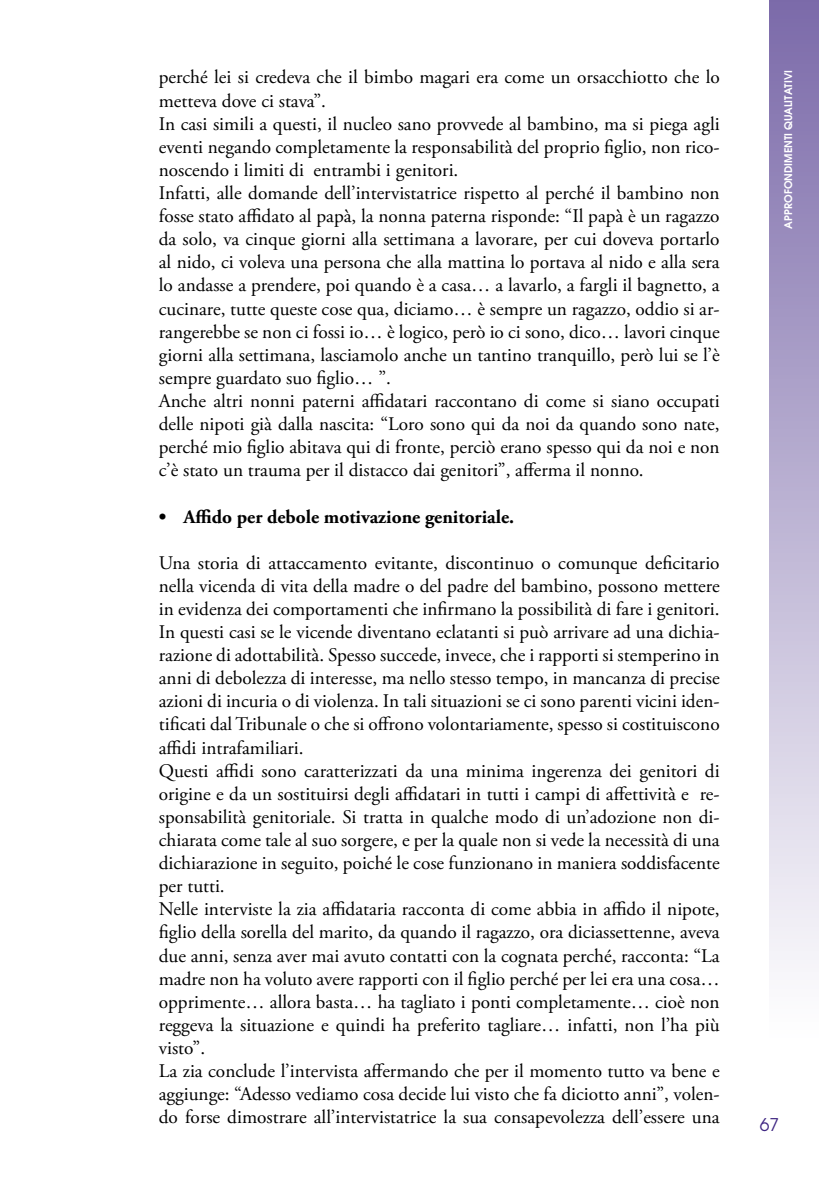
<style>
.page{position:relative;width:819px;height:1191px;background:#fff}
.page>*{position:absolute;margin:0;border:0;box-sizing:border-box;transform-origin:0 0}
.t1{font:19.25px/23.1px "Adobe Garamond Pro";color:#000}
.t2{font:700 19.25px "Adobe Garamond Pro";color:#000}
.t3{font:17.5px "Avant Garde";color:#3f2682}
.t4{font:600 10.5px "Avant Garde";color:#fff}
</style>
<div class="page">
<div style="left:769px;top:0;width:50px;height:1042px;background:linear-gradient(to bottom,#7b6aa9,#fff)"></div>
<p class="t1" style="left:159px;top:66px;width:562px">perché lei si credeva che il bimbo magari era come un orsacchiotto che lo metteva dove ci stava”.<br>In casi simili a questi, il nucleo sano provvede al bambino, ma si piega agli eventi negando completamente la responsabilità del proprio figlio, non rico&shy;noscendo i limiti di entrambi i genitori.<br>Infatti, alle domande dell’intervistatrice rispetto al perché il bambino non fosse stato affidato al papà, la nonna paterna risponde: “Il papà è un ragazzo da solo, va cinque giorni alla settimana a lavorare, per cui doveva portarlo al nido, ci voleva una persona che alla mattina lo portava al nido e alla sera lo andasse a prendere, poi quando è a casa… a lavarlo, a fargli il bagnetto, a cucinare, tutte queste cose qua, diciamo… è sempre un ragazzo, oddio si ar&shy;rangerebbe se non ci fossi io… è logico, però io ci sono, dico… lavori cinque giorni alla settimana, lasciamolo anche un tantino tranquillo, però lui se l’è sempre guardato suo figlio… ”.<br>Anche altri nonni paterni affidatari raccontano di come si siano occupati delle nipoti già dalla nascita: “Loro sono qui da noi da quando sono nate, perché mio figlio abitava qui di fronte, perciò erano spesso qui da noi e non c’è stato un trauma per il distacco dai genitori”, afferma il nonno.</p>
<p class="t2" style="left:159px;top:505px;width:357px">• Affido per debole motivazione genitoriale.</p>
<p class="t1" style="left:159px;top:552px;width:562px">Una storia di attaccamento evitante, discontinuo o comunque deficitario nella vicenda di vita della madre o del padre del bambino, possono mettere in evidenza dei comportamenti che infirmano la possibilità di fare i genitori.<br>In questi casi se le vicende diventano eclatanti si può arrivare ad una dichia&shy;razione di adottabilità. Spesso succede, invece, che i rapporti si stemperino in anni di debolezza di interesse, ma nello stesso tempo, in mancanza di precise azioni di incuria o di violenza. In tali situazioni se ci sono parenti vicini iden&shy;tificati dal Tribunale o che si offrono volontariamente, spesso si costituiscono affidi intrafamiliari.<br>Questi affidi sono caratterizzati da una minima ingerenza dei genitori di origine e da un sostituirsi degli affidatari in tutti i campi di affettività e re&shy;sponsabilità genitoriale. Si tratta in qualche modo di un’adozione non di&shy;chiarata come tale al suo sorgere, e per la quale non si vede la necessità di una dichiarazione in seguito, poiché le cose funzionano in maniera soddisfacente per tutti.<br>Nelle interviste la zia affidataria racconta di come abbia in affido il nipote, figlio della sorella del marito, da quando il ragazzo, ora diciassettenne, aveva due anni, senza aver mai avuto contatti con la cognata perché, racconta: “La madre non ha voluto avere rapporti con il figlio perché per lei era una cosa… opprimente… allora basta… ha tagliato i ponti completamente… cioè non reggeva la situazione e quindi ha preferito tagliare… infatti, non l’ha più visto”.<br>La zia conclude l’intervista affermando che per il momento tutto va bene e aggiunge: “Adesso vediamo cosa decide lui visto che fa diciotto anni”, volen&shy;do forse dimostrare all’intervistatrice la sua consapevolezza dell’essere una</p>
<p class="t4" style="left:781px;top:228px;width:160px;rotate:-90deg">APPROFONDIMENTI QUALITATIVI</p>
<p class="t3" style="left:759px;top:1114px;width:19px">67</p>
</div>
